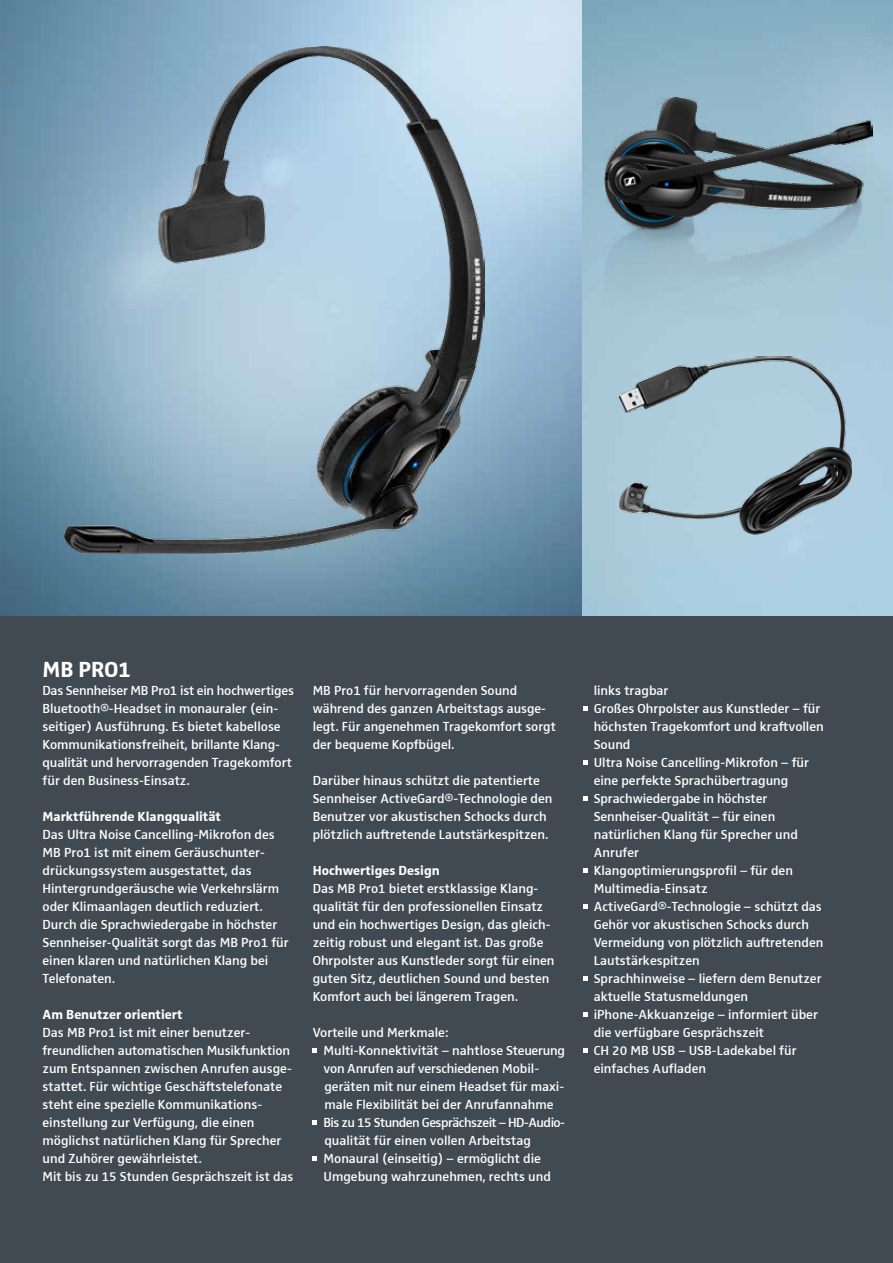
<style>
.page{position:relative;width:893px;height:1263px;background:#424a51}
.page>*{position:absolute;margin:0;border:0;box-sizing:border-box;transform-origin:0 0}
.t1{font:700 22.5px "Sennheiser";color:#fff}
.t2{font:600 13.5px/18px "Sennheiser";color:#fff}
.t3{font:700 13.5px "Sennheiser";color:#fff}
</style>
<div class="page">
<img style="left:0;top:0;width:893px;height:616px">
<img style="left:618px;top:357px;width:233px;height:177px">
<img style="left:64px;top:46px;width:420px;height:508px">
<img style="left:605px;top:97px;width:268px;height:232px">
<svg style="left:313px;top:1048px;width:4px;height:5px"></svg>
<svg style="left:313px;top:1120px;width:4px;height:5px"></svg>
<svg style="left:313px;top:1156px;width:4px;height:5px"></svg>
<svg style="left:583px;top:706px;width:4px;height:5px"></svg>
<svg style="left:583px;top:760px;width:4px;height:5px"></svg>
<svg style="left:583px;top:796px;width:4px;height:5px"></svg>
<svg style="left:583px;top:868px;width:4px;height:5px"></svg>
<svg style="left:583px;top:904px;width:4px;height:5px"></svg>
<svg style="left:583px;top:976px;width:4px;height:5px"></svg>
<svg style="left:583px;top:1012px;width:4px;height:5px"></svg>
<svg style="left:583px;top:1048px;width:4px;height:5px"></svg>
<h1 class="t1" style="left:43px;top:656px;width:90px">MB Pro1</h1>
<p class="t2" style="left:43px;top:681px;width:253px">Das Sennheiser MB Pro1 ist ein hochwertiges Bluetooth®-Headset in monauraler (ein&shy;seitiger) Ausführung. Es bietet kabellose Kommunikationsfreiheit, brillante Klang&shy;qualität und hervorragenden Tragekomfort für den Business-Einsatz.</p>
<p class="t3" style="left:43px;top:809px;width:180px">Marktführende Klangqualität</p>
<p class="t2" style="left:43px;top:825px;width:248px">Das Ultra Noise Cancelling-Mikrofon des MB Pro1 ist mit einem Geräuschunter&shy;drückungssystem ausgestattet, das Hintergrundgeräusche wie Verkehrslärm oder Klimaanlagen deutlich reduziert.<br>Durch die Sprachwiedergabe in höchster Sennheiser-Qualität sorgt das MB Pro1 für einen klaren und natürlichen Klang bei Telefonaten.</p>
<p class="t3" style="left:43px;top:1007px;width:141px">Am Benutzer orientiert</p>
<p class="t2" style="left:43px;top:1023px;width:252px">Das MB Pro1 ist mit einer benutzer&shy;freundlichen automatischen Musikfunktion zum Entspannen zwischen Anrufen ausge&shy;stattet. Für wichtige Geschäftstelefonate steht eine spezielle Kommunikations&shy;einstellung zur Verfügung, die einen möglichst natürlichen Klang für Sprecher und Zuhörer gewährleistet.<br>Mit bis zu 15 Stunden Gesprächszeit ist das</p>
<p class="t2" style="left:313px;top:681px;width:245px">MB Pro1 für hervorragenden Sound während des ganzen Arbeitstags ausge&shy;legt. Für angenehmen Tragekomfort sorgt der bequeme Kopfbügel.</p>
<p class="t2" style="left:313px;top:771px;width:241px">Darüber hinaus schützt die patentierte Sennheiser ActiveGard®-Technologie den Benutzer vor akustischen Schocks durch plötzlich auftretende Lautstärkespitzen.</p>
<p class="t3" style="left:313px;top:863px;width:128px">Hochwertiges Design</p>
<p class="t2" style="left:313px;top:879px;width:243px">Das MB Pro1 bietet erstklassige Klang&shy;qualität für den professionellen Einsatz und ein hochwertiges Design, das gleich&shy;zeitig robust und elegant ist. Das große Ohrpolster aus Kunstleder sorgt für einen guten Sitz, deutlichen Sound und besten Komfort auch bei längerem Tragen.</p>
<p class="t2" style="left:323px;top:1023px;width:243px;text-indent:-11px">Vorteile und Merkmale:<br>Multi-Konnektivität – nahtlose Steuerung von Anrufen auf verschiedenen Mobil&shy;geräten mit nur einem Headset für maxi&shy;male Flexibilität bei der Anrufannahme Bis zu 15 Stunden Gesprächszeit – HD-Audio&shy;qualität für einen vollen Arbeitstag Monaural (einseitig) – ermöglicht die Umgebung wahrzunehmen, rechts und</p>
<p class="t2" style="left:594px;top:681px;width:232px">links tragbar<br>Großes Ohrpolster aus Kunstleder – für höchsten Tragekomfort und kraftvollen<br>Sound<br>Ultra Noise Cancelling-Mikrofon – für eine perfekte Sprachübertragung<br>Sprachwiedergabe in höchster<br>Sennheiser-Qualität – für einen natürlichen Klang für Sprecher und<br>Anrufer<br>Klangoptimierungsprofil – für den<br>Multimedia-Einsatz<br>ActiveGard®-Technologie – schützt das<br>Gehör vor akustischen Schocks durch<br>Vermeidung von plötzlich auftretenden<br>Lautstärkespitzen<br>Sprachhinweise – liefern dem Benutzer aktuelle Statusmeldungen iPhone-Akkuanzeige – informiert über die verfügbare Gesprächszeit<br>CH 20 MB USB – USB-Ladekabel für einfaches Aufladen</p>
</div>
